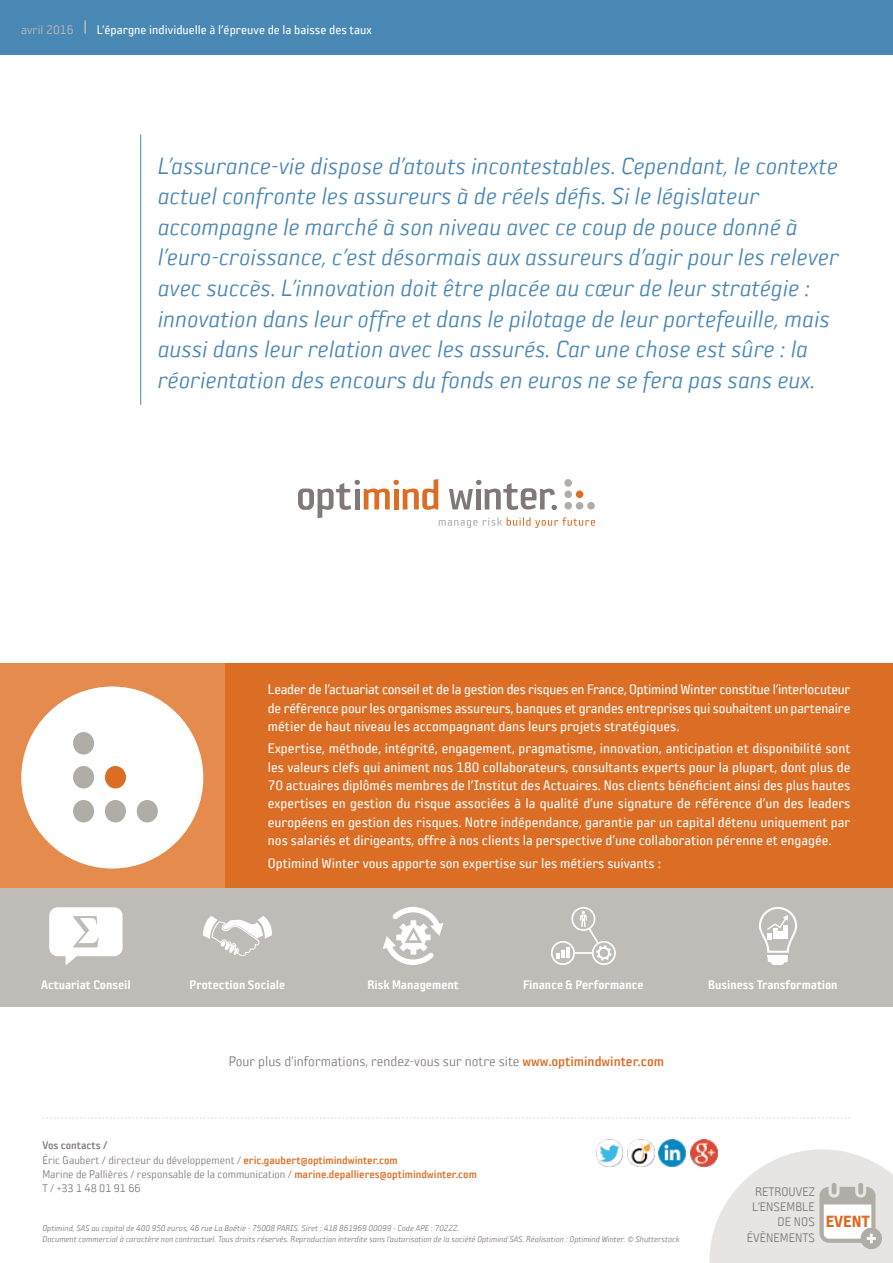
<style>
.page{position:relative;width:893px;height:1263px;background:#fff}
.page>*{position:absolute;margin:0;border:0;box-sizing:border-box;transform-origin:0 0}
.Mise_en_exergue{font:italic 25.5px/30.6px "Sophisto A Gauge";color:#4987b5}
.t1{font:17.7px "Sophisto E Gauge";color:#dc6c24}
.Txt{font:15px/18.3px "Sophisto B Gauge";color:#fff;text-align:justify}
.gauche_txt{font:15px "Sophisto A Gauge";color:#817977}
.Txt-2{font:13.5px "Sophisto D Gauge";color:#fff}
.t2{font:13.5px "Sophisto B Gauge";color:#fff}
.gauche_txt-2{font:13.5px "Sophisto A Gauge";color:#817977}
.t3{font:13.5px "Sophisto A Gauge";color:#bfbcb8}
.gauche_txt-3{font:12px "Sophisto A Gauge";color:#817977}
.gauche_txt-4{font:12px "Sophisto C Gauge";color:#817977}
.gauche_txt-5{font:italic 9px "Sophisto A Gauge";color:#817977}
.s1{font-family:"Sophisto C Gauge";color:#dc6d25}
</style>
<div class="page">
<div style="left:0;top:0;width:893px;height:54px;background:#4987b5"></div>
<svg style="left:84px;top:20px;width:2px;height:14px"></svg>
<div style="left:0;top:663px;width:225px;height:226px;background:#e48b4d"></div>
<div style="left:225px;top:663px;width:668px;height:226px;background:#dc6d25"></div>
<svg style="left:298px;top:479px;width:297px;height:49px"></svg>
<div style="left:587px;top:502px;width:8px;height:7px;background:#b0ada7;border-radius:50%"></div>
<div style="left:576px;top:502px;width:7px;height:7px;background:#b0ada7;border-radius:50%"></div>
<div style="left:576px;top:490px;width:7px;height:8px;background:#dc6d25;border-radius:50%"></div>
<div style="left:21px;top:686px;width:182px;height:182px;background:#fff;border-radius:50%"></div>
<div style="left:73px;top:732px;width:21px;height:22px;background:#b0ada7;border-radius:50%"></div>
<div style="left:73px;top:766px;width:21px;height:22px;background:#b0ada7;border-radius:50%"></div>
<div style="left:73px;top:800px;width:21px;height:22px;background:#b0ada7;border-radius:50%"></div>
<div style="left:137px;top:800px;width:21px;height:22px;background:#b0ada7;border-radius:50%"></div>
<div style="left:105px;top:800px;width:21px;height:22px;background:#b0ada7;border-radius:50%"></div>
<div style="left:105px;top:766px;width:21px;height:22px;background:#dc6d25;border-radius:50%"></div>
<div style="left:0;top:889px;width:893px;height:118px;background:#bfbcb8"></div>
<svg style="left:49px;top:907px;width:74px;height:58px"></svg>
<svg style="left:759px;top:907px;width:38px;height:58px"></svg>
<svg style="left:551px;top:907px;width:65px;height:58px"></svg>
<hr style="left:566px;top:948px;width:4px;height:10px;background:#fff">
<svg style="left:383px;top:907px;width:60px;height:58px"></svg>
<svg style="left:203px;top:916px;width:69px;height:40px"></svg>
<svg style="left:42px;top:1117px;width:808px;height:2px"></svg>
<img style="left:658px;top:1139px;width:28px;height:28px">
<img style="left:596px;top:1139px;width:27px;height:28px">
<img style="left:627px;top:1139px;width:28px;height:28px">
<svg style="left:709px;top:1149px;width:184px;height:114px"></svg>
<img style="left:690px;top:1139px;width:28px;height:28px">
<hr style="left:140px;top:134px;width:1px;height:271px;background:#4987b5">
<p class="t3" style="left:21px;top:22px;width:54px">avril 2016</p>
<p class="t2" style="left:97px;top:22px;width:277px">L’épargne individuelle à l’épreuve de la baisse des taux</p>
<p class="Mise_en_exergue" style="left:158px;top:150px;width:683px">L’assurance-vie dispose d’atouts incontestables. Cependant, le contexte actuel confronte les assureurs à de réels défis. Si le législateur accompagne le marché à son niveau avec ce coup de pouce donné à l’euro-croissance, c’est désormais aux assureurs d’agir pour les relever avec succès. L’innovation doit être placée au cœur de leur stratégie : innovation dans leur offre et dans le pilotage de leur portefeuille, mais aussi dans leur relation avec les assurés. Car une chose est sûre : la réorientation des encours du fonds en euros ne se fera pas sans eux.</p>
<p class="Txt" style="left:268px;top:680px;width:584px">Leader de l’actuariat conseil et de la gestion des risques en France, Optimind Winter constitue l’interlocuteur de référence pour les organismes assureurs, banques et grandes entreprises qui souhaitent un partenaire métier de haut niveau les accompagnant dans leurs projets stratégiques.</p>
<p class="Txt" style="left:268px;top:739px;width:584px">Expertise, méthode, intégrité, engagement, pragmatisme, innovation, anticipation et disponibilité sont les valeurs clefs qui animent nos 180 collaborateurs, consultants experts pour la plupart, dont plus de 70 actuaires diplômés membres de l’Institut des Actuaires. Nos clients bénéficient ainsi des plus hautes expertises en gestion du risque associées à la qualité d’une signature de référence d’un des leaders européens en gestion des risques. Notre indépendance, garantie par un capital détenu uniquement par nos salariés et dirigeants, offre à nos clients la perspective d’une collaboration pérenne et engagée.</p>
<p class="Txt" style="left:268px;top:853px;width:395px">Optimind Winter vous apporte son expertise sur les métiers suivants :</p>
<p class="Txt-2" style="left:41px;top:976px;width:91px">Actuariat Conseil</p>
<p class="Txt-2" style="left:190px;top:977px;width:97px">Protection Sociale</p>
<p class="Txt-2" style="left:367px;top:977px;width:93px">Risk Management</p>
<p class="Txt-2" style="left:523px;top:977px;width:122px">Finance &amp; Performance</p>
<p class="Txt-2" style="left:708px;top:977px;width:131px">Business Transformation</p>
<p class="gauche_txt" style="left:229px;top:1053px;width:437px">Pour plus d’informations, rendez-vous sur notre site <span class="s1">www.optimindwinter.com</span></p>
<p class="gauche_txt-4" style="left:42px;top:1138px;width:66px">Vos contacts /</p>
<p class="gauche_txt-3" style="left:42px;top:1153px;width:357px">Éric Gaubert / directeur du développement / <span class="s1">eric.gaubert@optimindwinter.com</span></p>
<p class="gauche_txt-3" style="left:42px;top:1167px;width:436px">Marine de Pallières / responsable de la communication / <span class="s1">marine.depallieres@optimindwinter.com</span></p>
<p class="gauche_txt-3" style="left:42px;top:1182px;width:100px">T / +33 1 48 01 91 66</p>
<p class="gauche_txt-2" style="left:755px;top:1184px;width:61px">RETROUVEZ</p>
<p class="gauche_txt-2" style="left:752px;top:1199px;width:64px">L’ENSEMBLE</p>
<p class="gauche_txt-2" style="left:778px;top:1215px;width:39px">DE NOS</p>
<p class="gauche_txt-2" style="left:747px;top:1230px;width:70px">ÉVÈNEMENTS</p>
<p class="gauche_txt-5" style="left:43px;top:1223px;width:418px">Optimind, SAS au capital de 400 950 euros, 46 rue La Boétie - 75008 PARIS. Siret : 418 861969 00099 - Code APE : 7022Z.</p>
<p class="gauche_txt-5" style="left:43px;top:1234px;width:639px">Document commercial à caractère non contractuel. Tous droits réservés. Reproduction interdite sans l’autorisation de la société Optimind SAS. Réalisation : Optimind Winter. © Shutterstock</p>
<p class="t1" style="left:826px;top:1211px;width:46px">EVENT</p>
</div>
